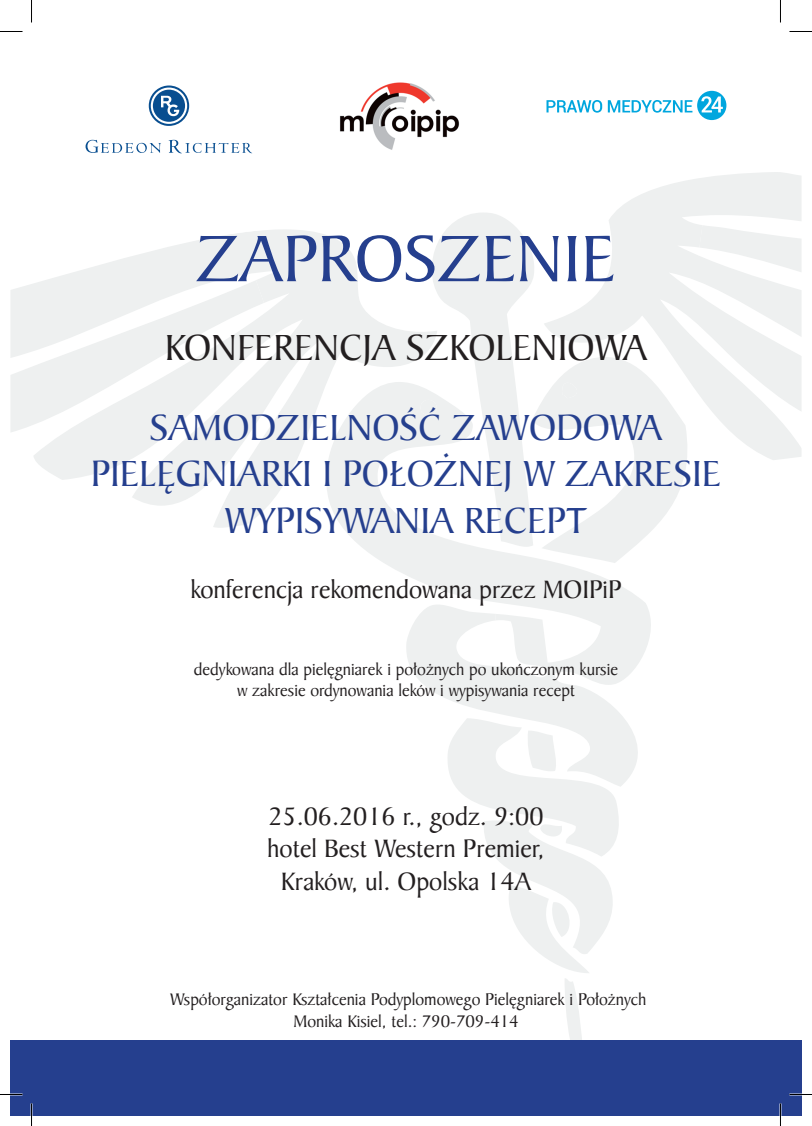
<style>
.page{position:relative;width:812px;height:1126px;background:#fff}
.page>*{position:absolute;margin:0;border:0;box-sizing:border-box;transform-origin:0 0}
.t1{font:70.5px "Baker Signet EU";color:#253f8e}
.t2{font:39px/46.8px "Baker Signet EU";color:#253f8e;text-align:center}
.t3{font:39px "Baker Signet EU";color:#231f20}
.t4{font:27px/32.4px "Baker Signet EU";color:#231f20;text-align:center}
.t5{font:18px/21.6px "Baker Signet EU";color:#231f20;text-align:center}
</style>
<div class="page">
<svg style="left:544px;top:172px;width:257px;height:288px;fill:#eef0f0"></svg>
<svg style="left:544px;top:357px;width:153px;height:162px"></svg>
<svg style="left:425px;top:685px;width:213px;height:100px;fill:#eef0f0"></svg>
<svg style="left:437px;top:213px;width:97px;height:169px;fill:#eef0f0"></svg>
<svg style="left:443px;top:718px;width:179px;height:322px"></svg>
<svg style="left:343px;top:382px;width:319px;height:303px;fill:#eef0f0"></svg>
<svg style="left:34px;top:229px;width:403px;height:299px;fill:#eef0f0"></svg>
<svg style="left:11px;top:280px;width:253px;height:153px;fill:#eef0f0"></svg>
<div style="left:10px;top:1040px;width:791px;height:76px;background:#253f8e"></div>
<div style="left:697px;top:91px;width:29px;height:29px;background:#00a6de;border-radius:50%"></div>
<svg style="left:546px;top:100px;width:146px;height:13px"></svg>
<svg style="left:701px;top:96px;width:21px;height:16px"></svg>
<svg style="left:149px;top:85px;width:40px;height:41px"></svg>
<svg style="left:168px;top:140px;width:84px;height:13px"></svg>
<svg style="left:86px;top:140px;width:75px;height:13px"></svg>
<img style="left:340px;top:82px;width:119px;height:68px">
<hr style="left:779px;top:1103px;width:2px;height:23px;background:#fff">
<svg style="left:0;top:31px;width:22px;height:1px"></svg>
<svg style="left:789px;top:31px;width:22px;height:1px"></svg>
<svg style="left:0;top:1094px;width:22px;height:1px"></svg>
<svg style="left:789px;top:1094px;width:22px;height:1px"></svg>
<svg style="left:31px;top:0;width:1px;height:22px"></svg>
<svg style="left:31px;top:1103px;width:1px;height:23px"></svg>
<svg style="left:780px;top:0;width:1px;height:22px"></svg>
<svg style="left:780px;top:1103px;width:1px;height:23px"></svg>
<h1 class="t1" style="left:196px;top:217px;width:421px">ZAPROSZENIE</h1>
<h2 class="t3" style="left:165px;top:325px;width:483px">KONFERENCJA SZKOLENIOWA</h2>
<h2 class="t2" style="left:91px;top:404px;width:632px">SAMODZIELNOŚĆ ZAWODOWA<br>PIELĘGNIARKI I POŁOŻNEJ W ZAKRESIE<br>WYPISYWANIA RECEPT</h2>
<h3 class="t4" style="left:190px;top:573px;width:432px">konferencja rekomendowana przez MOIPiP</h3>
<p class="t5" style="left:194px;top:658px;width:425px">dedykowana dla pielęgniarek i położnych po ukończonym kursie w zakresie ordynowania leków i wypisywania recept</p>
<h3 class="t4" style="left:267px;top:800px;width:279px">25.06.2016 r., godz. 9:00 hotel Best Western Premier,<br>Kraków, ul. Opolska 14A</h3>
<p class="t5" style="left:170px;top:989px;width:477px">Współorganizator Kształcenia Podyplomowego Pielęgniarek i Położnych<br>Monika Kisiel, tel.: 790-709-414</p>
</div>
